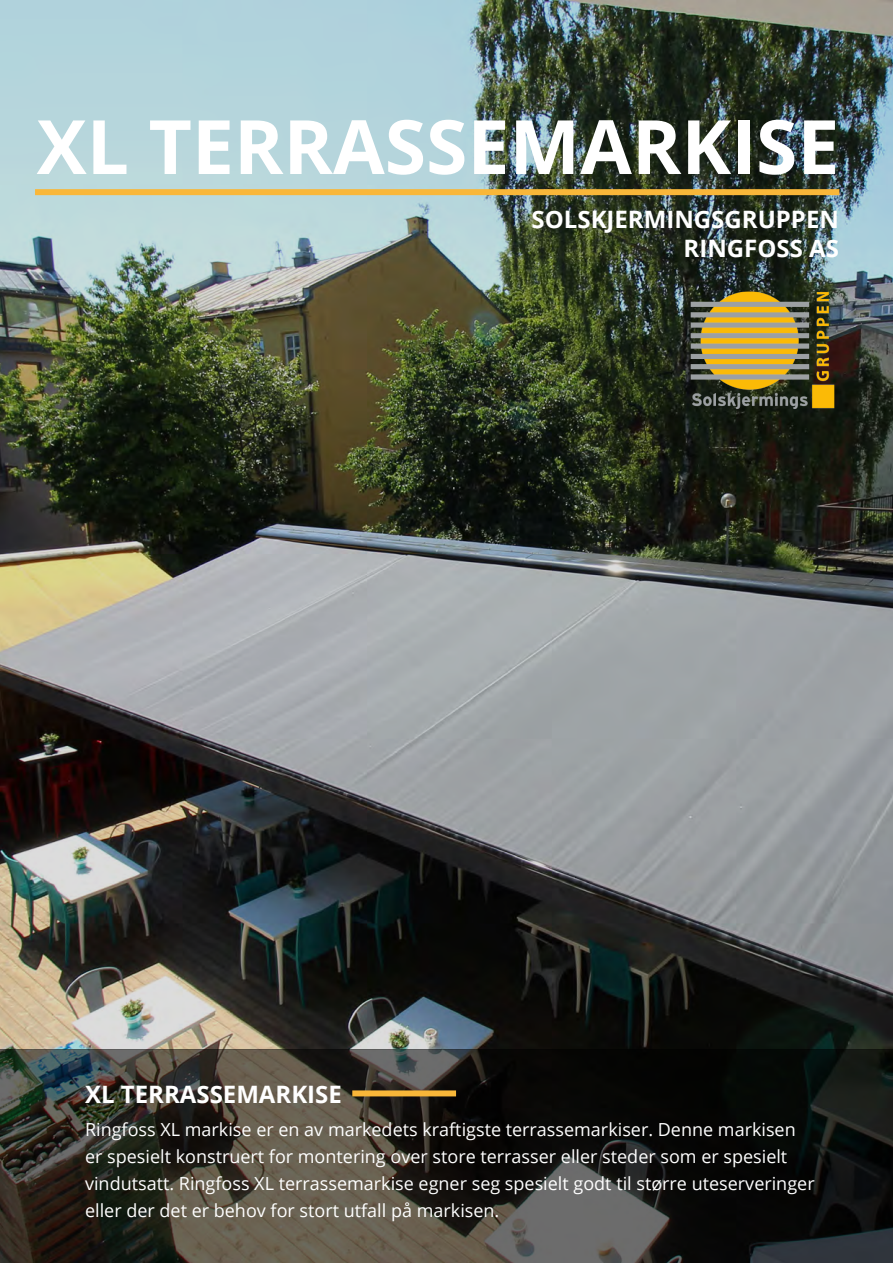
<style>
.page{position:relative;width:893px;height:1263px;background:#fff}
.page>*{position:absolute;margin:0;border:0;box-sizing:border-box;transform-origin:0 0}
.t1{font:700 75px "Open Sans";color:#fff}
.t2{font:700 24px/28.8px "Open Sans";color:#fff;text-align:right}
.t3{font:18px/27px "Open Sans";color:#fff}
</style>
<div class="page">
<img style="left:0;top:0;width:893px;height:1049px">
<div style="left:35px;top:189px;width:804px;height:6px;background:#f9b739"></div>
<img style="left:685px;top:288px;width:154px;height:125px">
<svg style="left:0;top:1049px;width:893px;height:214px;background:#302e28"></svg>
<div style="left:352px;top:1090px;width:104px;height:6px;background:#f9b739"></div>
<h1 class="t1" style="left:37px;top:94px;width:804px">XL TERRASSEMARKISE</h1>
<h2 class="t2" style="left:532px;top:204px;width:309px">SOLSKJERMINGSGRUPPEN<br>RINGFOSS AS</h2>
<h2 class="t2" style="left:85px;top:1079px;width:258px">XL TERRASSEMARKISE</h2>
<p class="t3" style="left:85px;top:1115px;width:731px">Ringfoss XL markise er en av markedets kraftigste terrassemarkiser. Denne markisen er spesielt konstruert for montering over store terrasser eller steder som er spesielt vindutsatt. Ringfoss XL terrassemarkise egner seg spesielt godt til større uteserveringer eller der det er behov for stort utfall på markisen.</p>
</div>
